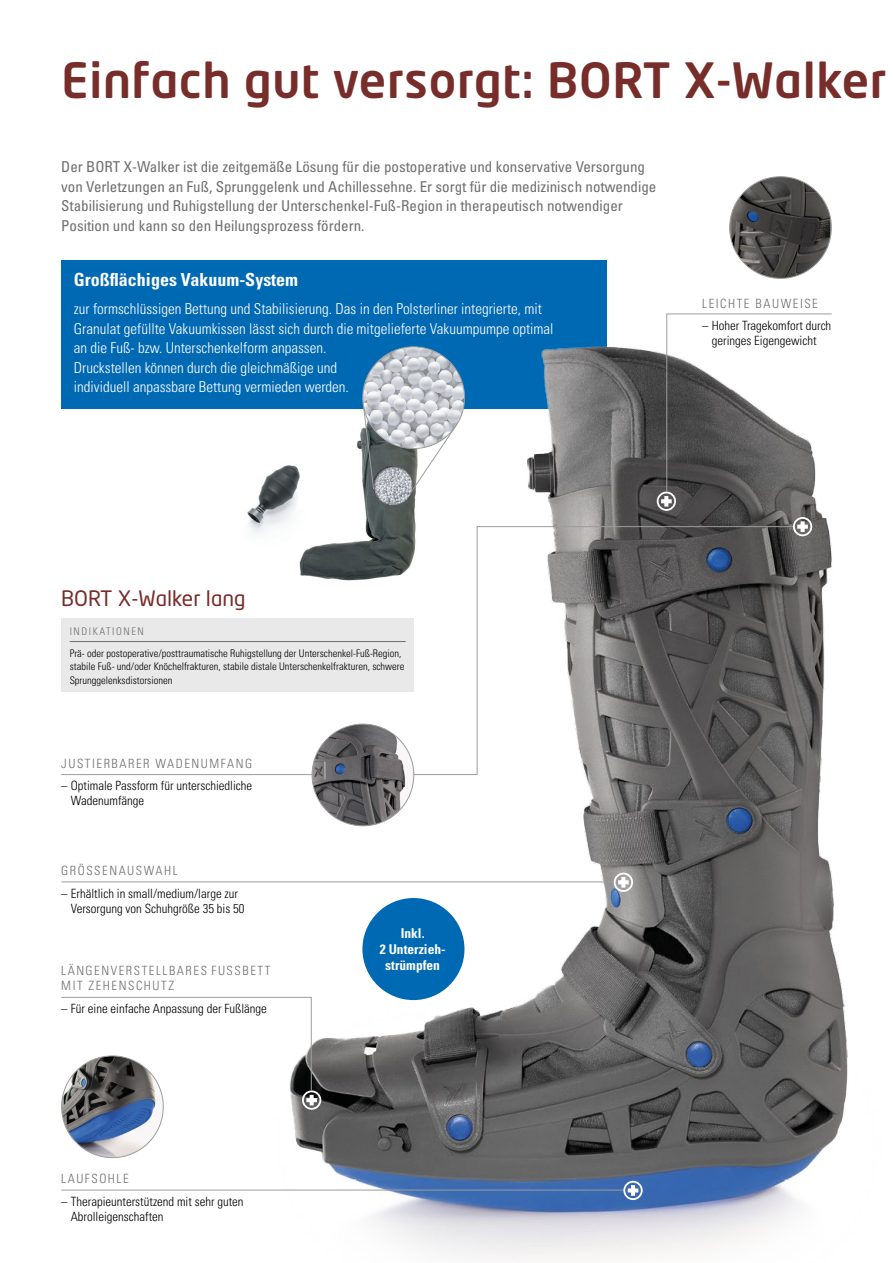
<style>
.page{position:relative;width:893px;height:1263px;background:#fff}
.page>*{position:absolute;margin:0;border:0;box-sizing:border-box;transform-origin:0 0}
.t1{font:500 48px "Neo Tech Pro";letter-spacing:.015em;color:#772d2a}
.t2{font:21px "Neo Tech Std";color:#772d2a}
.t3{font:700 condensed 18px "Univers LT Pro";color:#fff}
.t4{font:condensed 15px/19.5px "Univers LT Pro";color:#706f6f}
.t5{font:300 condensed 15px/19.5px "Univers LT Pro";color:#fff}
.t6{font:700 condensed 13.5px/16.2px "Univers LT Pro";color:#fff;text-align:center}
.t7{font:300 condensed 12.75px/15px "Univers LT Pro";color:#000}
.t8{font:300 condensed 12.75px/15px "Univers LT Pro";letter-spacing:.12em;color:#706f6f}
.t9{font:300 condensed 10.5px/13.5px "Univers LT Pro";color:#000}
.t10{font:300 condensed 10.5px "Univers LT Pro";letter-spacing:.15em;color:#706f6f}
</style>
<div class="page">
<div style="left:61px;top:260px;width:546px;height:149px;background:#0069b4"></div>
<img style="left:61px;top:278px;width:787px;height:980px">
<hr style="left:61px;top:881px;width:553px;height:1px;background:#9d9d9c">
<hr style="left:61px;top:1190px;width:562px;height:1px;background:#9d9d9c">
<svg style="left:61px;top:526px;width:733px;height:249px"></svg>
<svg style="left:657px;top:313px;width:175px;height:198px"></svg>
<svg style="left:614px;top:873px;width:19px;height:19px"></svg>
<svg style="left:61px;top:996px;width:260px;height:114px"></svg>
<svg style="left:623px;top:1181px;width:20px;height:19px"></svg>
<svg style="left:793px;top:517px;width:19px;height:19px"></svg>
<img style="left:730px;top:177px;width:100px;height:101px">
<img style="left:62px;top:1056px;width:101px;height:101px;border-radius:51px">
<img style="left:312px;top:724px;width:102px;height:102px;border-radius:51px">
<div style="left:61px;top:619px;width:353px;height:73px;background:#e9e9e9"></div>
<hr style="left:70px;top:641px;width:336px;height:1px;background:#706f6f">
<div style="left:362px;top:898px;width:102px;height:102px;background:#0069b4;border-radius:50%"></div>
<img style="left:291px;top:412px;width:146px;height:177px">
<img style="left:219px;top:442px;width:109px;height:109px;border-radius:54px">
<img style="left:363px;top:347px;width:101px;height:101px;border-radius:51px">
<svg style="left:363px;top:406px;width:11px;height:84px"></svg>
<svg style="left:409px;top:427px;width:46px;height:68px"></svg>
<h1 class="t1" style="left:61px;top:50px;width:827px">Einfach gut versorgt: BORT X-Walker</h1>
<p class="t4" style="left:61px;top:157px;width:597px">Der BORT X-Walker ist die zeitgemäße Lösung für die postoperative und konservative Versorgung von Verletzungen an Fuß, Sprunggelenk und Achillessehne. Er sorgt für die medizinisch notwendige Stabilisierung und Ruhigstellung der Unterschenkel-Fuß-Region in therapeutisch notwendiger Position und kann so den Heilungsprozess fördern.</p>
<p class="t3" style="left:74px;top:269px;width:226px">Großflächiges Vakuum-System</p>
<p class="t5" style="left:74px;top:298px;width:481px">zur formschlüssigen Bettung und Stabilisierung. Das in den Polsterliner integrierte, mit Granulat gefüllte Vakuumkissen lässt sich durch die mitgelieferte Vakuumpumpe optimal an die Fuß- bzw. Unterschenkelform anpassen.<br>Druckstellen können durch die gleichmäßige und<br>individuell anpassbare Bettung vermieden werden.</p>
<p class="t8" style="left:702px;top:295px;width:117px">LEICHTE BAUWEISE</p>
<p class="t7" style="left:702px;top:318px;width:131px;text-align:center">– Hoher Tragekomfort durch geringes Eigengewicht</p>
<h2 class="t2" style="left:61px;top:585px;width:186px">BORT X-Walker lang</h2>
<p class="t10" style="left:70px;top:624px;width:76px">INDIKATIONEN</p>
<p class="t9" style="left:70px;top:646px;width:336px">Prä- oder postoperative/posttraumatische Ruhigstellung der Unterschenkel-Fuß-Region, stabile Fuß- und/oder Knöchelfrakturen, stabile distale Unterschenkelfrakturen, schwere<br>Sprunggelenksdistorsionen</p>
<p class="t8" style="left:61px;top:755px;width:192px">JUSTIERBARER WADENUMFANG</p>
<p class="t7" style="left:71px;top:777px;width:183px;text-indent:-10px">– Optimale Passform für unterschiedliche<br>Wadenumfänge</p>
<p class="t8" style="left:61px;top:862px;width:118px">GRÖSSENAUSWAHL</p>
<p class="t7" style="left:71px;top:885px;width:175px;text-indent:-10px">– Erhältlich in small/medium/large zur<br>Versorgung von Schuhgröße 35 bis 50</p>
<p class="t8" style="left:61px;top:963px;width:211px">LÄNGENVERSTELLBARES FUSSBETT<br>MIT ZEHENSCHUTZ</p>
<p class="t7" style="left:61px;top:1000px;width:207px">– Für eine einfache Anpassung der Fußlänge</p>
<p class="t8" style="left:61px;top:1170px;width:69px">LAUFSOHLE</p>
<p class="t7" style="left:71px;top:1193px;width:174px;text-indent:-10px">– Therapieunterstützend mit sehr guten<br>Abrolleigenschaften</p>
<p class="t6" style="left:380px;top:925px;width:66px">Inkl.<br>2 Unterzieh&shy;strümpfen</p>
</div>
